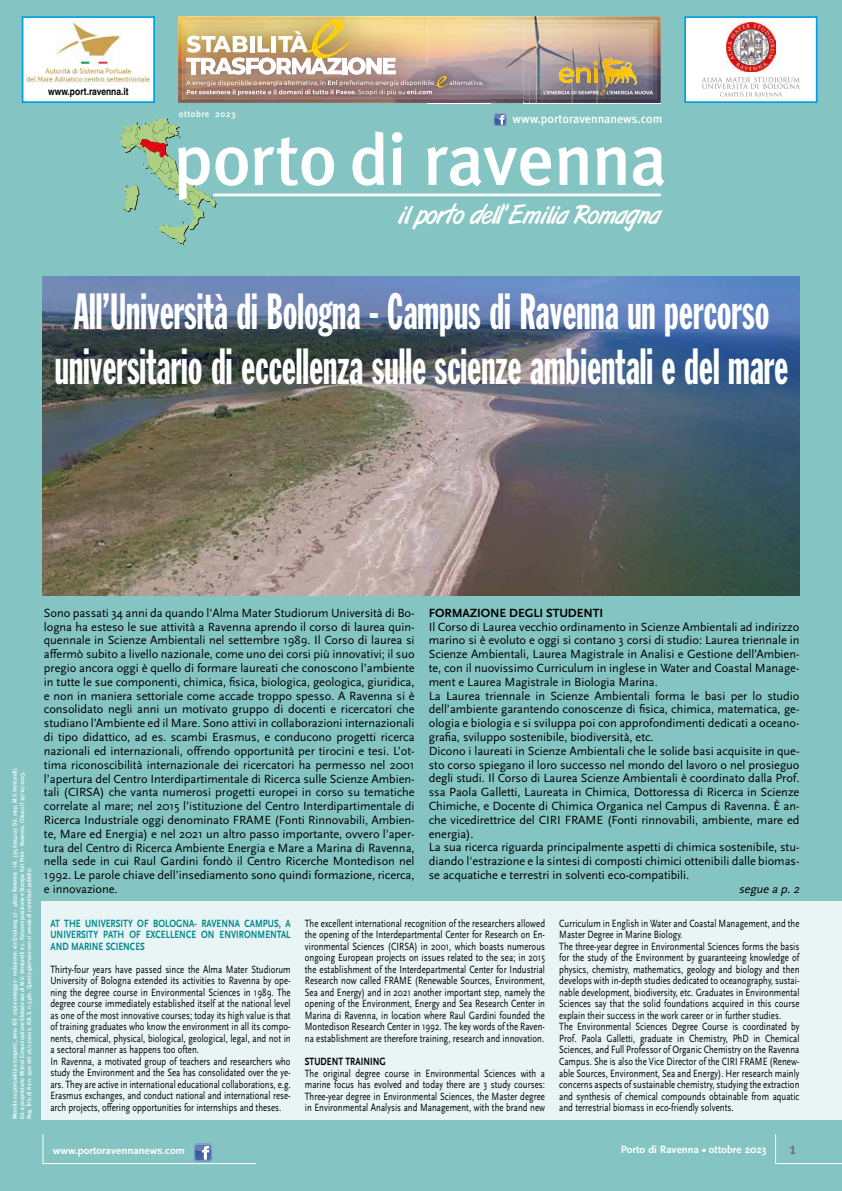
<style>
.page{position:relative;width:842px;height:1191px;background:#84c5c3}
.page>*{position:absolute;margin:0;border:0;box-sizing:border-box;transform-origin:0 0}
.t1{font:50px/55px "Franklin Gothic Extra Cond";color:#fff;text-align:center;scale:.8 1}
.t2{font:26.4px "Art Brush";color:#fff}
.t3{font:500 16px "Meta Plus";color:#706f6f}
.t4{font:12.4px/13.8px "Scala Sans";letter-spacing:-.005em;color:#000;text-align:justify}
.t5{font:700 12.4px "Scala Sans";letter-spacing:-.005em;color:#000}
.t6{font:italic 12.4px "Scala Sans";color:#000}
.t7{font:500 12.2px "Meta Plus";color:#fff}
.t8{font:11px/11.5px "Scala Sans";letter-spacing:.005em;color:#000;scale:.8 1}
.t9{font:700 11px/11.5px "Scala Sans";letter-spacing:.005em;color:#00898d;text-align:justify;scale:.8 1}
.t10{font:700 11px "Scala Sans";color:#fff}
.t11{font:700 11px "Scala Sans";letter-spacing:.005em;color:#000;scale:.8 1}
.t12{font:700 10px "Helvetica LT Std";color:#000;scale:.85 1}
.t13{font:500 8.9px "Meta Plus";letter-spacing:.05em;color:#fff}
.t14{font:500 6px/7.2px "Meta Plus";color:#fff;scale:.93 1}
</style>
<div class="page">
<div style="left:42px;top:901px;width:800px;height:219px;background:#e9f4f4"></div>
<hr style="left:776px;top:1163px;width:66px;height:1px;background:#fff">
<svg style="left:775px;top:1134px;width:1px;height:29px"></svg>
<svg style="left:43px;top:1134px;width:1px;height:29px"></svg>
<hr style="left:43px;top:1163px;width:213px;height:1px;background:#fff">
<svg style="left:194px;top:1143px;width:18px;height:18px"></svg>
<hr style="left:214px;top:193px;width:446px;height:3px;background:#fff">
<svg style="left:120px;top:118px;width:128px;height:126px"></svg>
<svg style="left:254px;top:137px;width:80px;height:49px"></svg>
<svg style="left:352px;top:131px;width:32px;height:55px"></svg>
<svg style="left:392px;top:132px;width:10px;height:53px"></svg>
<svg style="left:427px;top:147px;width:124px;height:39px"></svg>
<svg style="left:558px;top:147px;width:30px;height:38px"></svg>
<svg style="left:596px;top:147px;width:29px;height:38px"></svg>
<svg style="left:633px;top:147px;width:31px;height:39px"></svg>
<svg style="left:494px;top:113px;width:13px;height:13px"></svg>
<div style="left:684px;top:16px;width:133px;height:87px;background:#fff;border:2px solid #009fe3"></div>
<div style="left:22px;top:16px;width:133px;height:87px;background:#fff;border:2px solid #009fe3"></div>
<img style="left:56px;top:19px;width:65px;height:46px">
<img style="left:26px;top:76px;width:125px;height:9px">
<img style="left:45px;top:68px;width:86px;height:6px">
<img style="left:483px;top:16px;width:178px;height:87px">
<img style="left:524px;top:22px;width:137px;height:81px">
<svg style="left:562px;top:58px;width:62px;height:17px"></svg>
<img style="left:530px;top:103px;width:131px;height:1px">
<img style="left:625px;top:75px;width:12px;height:10px">
<img style="left:559px;top:75px;width:38px;height:8px">
<img style="left:605px;top:75px;width:20px;height:12px">
<svg style="left:544px;top:90px;width:109px;height:5px"></svg>
<img style="left:428px;top:103px;width:63px;height:1px">
<img style="left:178px;top:67px;width:313px;height:36px">
<img style="left:178px;top:16px;width:305px;height:79px">
<img style="left:726px;top:23px;width:50px;height:49px">
<svg style="left:702px;top:77px;width:98px;height:20px"></svg>
<img style="left:43px;top:276px;width:756px;height:319px">
<p class="t12" style="left:48px;top:86px;width:96px">www.port.ravenna.it</p>
<p class="t13" style="left:179px;top:109px;width:58px">ottobre 2023</p>
<p class="t7" style="left:512px;top:112px;width:151px">www.portoravennanews.com</p>
<h2 class="t2" style="left:398px;top:200px;width:263px">il porto dell''Emilia Romagna</h2>
<h1 class="t1" style="left:55px;top:284px;width:918px">All’Università di Bologna - Campus di Ravenna un percorso universitario di eccellenza sulle scienze ambientali e del mare</h1>
<p class="t14" style="left:11px;top:1119px;width:380px;rotate:-90deg">Mensile su portualità e trasporti, anno XIII copia omaggio - redazione: via Ercolana, 27 - 48121 Ravenna - tel. 335.6194107. Dir. resp. M.V. Venturelli.<br>Ed. e proprietario Mistral Comunicazione Globale sas di M.V. Venturelli e c. Fotocomposizione e Stampa Full Print - Ravenna. Chiuso il 19/10/2023.<br>Reg. Trib. di Ra n. 1401 del 26/11/2012. R.N.S. n. 5381. Questo giornale non si avvale di contributi pubblici.</p>
<p class="t4" style="left:44px;top:606px;width:372px">Sono passati 34 anni da quando l'Alma Mater Studiorum Università di Bo&shy;logna ha esteso le sue attività a Ravenna aprendo il corso di laurea quin&shy;quennale in Scienze Ambientali nel settembre 1989. Il Corso di laurea si affermò subito a livello nazionale, come uno dei corsi più innovativi; il suo pregio ancora oggi è quello di formare laureati che conoscono l’ambiente in tutte le sue componenti, chimica, fisica, biologica, geologica, giuridica, e non in maniera settoriale come accade troppo spesso. A Ravenna si è consolidato negli anni un motivato gruppo di docenti e ricercatori che studiano l’Ambiente ed il Mare. Sono attivi in collaborazioni internazionali di tipo didattico, ad es. scambi Erasmus, e conducono progetti ricerca nazionali ed internazionali, offrendo opportunità per tirocini e tesi. L’ot&shy;tima riconoscibilità internazionale dei ricercatori ha permesso nel 2001 l’apertura del Centro Interdipartimentale di Ricerca sulle Scienze Ambien&shy;tali (CIRSA) che vanta numerosi progetti europei in corso su tematiche correlate al mare; nel 2015 l’istituzione del Centro Interdipartimentale di Ricerca Industriale oggi denominato FRAME (Fonti Rinnovabili, Ambien&shy;te, Mare ed Energia) e nel 2021 un altro passo importante, ovvero l’aper&shy;tura del Centro di Ricerca Ambiente Energia e Mare a Marina di Ravenna, nella sede in cui Raul Gardini fondò il Centro Ricerche Montedison nel 1992. Le parole chiave dell’insediamento sono quindi formazione, ricerca, e innovazione.</p>
<p class="t5" style="left:429px;top:606px;width:176px">FORMAZIONE DEGLI STUDENTI</p>
<p class="t4" style="left:429px;top:620px;width:372px;text-align:left">Il Corso di Laurea vecchio ordinamento in Scienze Ambientali ad indirizzo marino si è evoluto e oggi si contano 3 corsi di studio: Laurea triennale in Scienze Ambientali, Laurea Magistrale in Analisi e Gestione dell’Ambien&shy;te, con il nuovissimo Curriculum in inglese in Water and Coastal Manage&shy;ment e Laurea Magistrale in Biologia Marina.<br>La Laurea triennale in Scienze Ambientali forma le basi per lo studio dell’ambiente garantendo conoscenze di fisica, chimica, matematica, ge&shy;ologia e biologia e si sviluppa poi con approfondimenti dedicati a oceano&shy;grafia, sviluppo sostenibile, biodiversità, etc.<br>Dicono i laureati in Scienze Ambientali che le solide basi acquisite in que&shy;sto corso spiegano il loro successo nel mondo del lavoro o nel prosieguo degli studi. Il Corso di Laurea Scienze Ambientali è coordinato dalla Prof. ssa Paola Galletti, Laureata in Chimica, Dottoressa di Ricerca in Scienze Chimiche, e Docente di Chimica Organica nel Campus di Ravenna. È an&shy;che vicedirettrice del CIRI FRAME (Fonti rinnovabili, ambiente, mare ed energia).<br>La sua ricerca riguarda principalmente aspetti di chimica sostenibile, stu&shy;diando l'estrazione e la sintesi di composti chimici ottenibili dalle biomas&shy;se acquatiche e terrestri in solventi eco-compatibili.</p>
<p class="t6" style="left:739px;top:882px;width:65px">segue a p.2</p>
<p class="t9" style="left:50px;top:917px;width:302px">AT THE UNIVERSITY OF BOLOGNA- RAVENNA CAMPUS, A UNIVERSITY PATH OF EXCELLENCE ON ENVIRONMENTAL AND MARINE SCIENCES</p>
<p class="t8" style="left:50px;top:963px;width:302px">Thirty-four years have passed since the Alma Mater Studiorum University of Bologna extended its activities to Ravenna by ope&shy;ning the degree course in Environmental Sciences in 1989. The degree course immediately established itself at the national level as one of the most innovative courses; today its high value is that of training graduates who know the environment in all its compo&shy;nents, chemical, physical, biological, geological, legal, and not in a sectoral manner as happens too often.<br>In Ravenna, a motivated group of teachers and researchers who study the Environment and the Sea has consolidated over the ye&shy;ars. They are active in international educational collaborations, e.g.<br>Erasmus exchanges, and conduct national and international rese&shy;arch projects, offering opportunities for internships and theses.</p>
<p class="t8" style="left:305px;top:917px;width:302px;text-align:justify">The excellent international recognition of the researchers allowed the opening of the Interdepartmental Center for Research on En&shy;vironmental Sciences (CIRSA) in 2001, which boasts numerous ongoing European projects on issues related to the sea; in 2015 the establishment of the Interdepartmental Center for Industrial Research now called FRAME (Renewable Sources, Environment, Sea and Energy) and in 2021 another important step, namely the opening of the Environment, Energy and Sea Research Center in Marina di Ravenna, in location where Raul Gardini founded the Montedison Research Center in 1992. The key words of the Raven&shy;na establishment are therefore training, research and innovation.</p>
<p class="t11" style="left:305px;top:1055px;width:103px">STUDENT TRAINING</p>
<p class="t8" style="left:305px;top:1067px;width:302px;text-align:justify">The original degree course in Environmental Sciences with a marine focus has evolved and today there are 3 study courses:<br>Three-year degree in Environmental Sciences, the Master degree in Environmental Analysis and Management, with the brand new</p>
<p class="t8" style="left:559px;top:917px;width:302px">Curriculum in English in Water and Coastal Management, and the Master Degree in Marine Biology.<br>The three-year degree in Environmental Sciences forms the basis for the study of the Environment by guaranteeing knowledge of physics, chemistry, mathematics, geology and biology and then develops with in-depth studies dedicated to oceanography, sustai&shy;nable development, biodiversity, etc. Graduates in Environmental Sciences say that the solid foundations acquired in this course explain their success in the work career or in further studies.<br>The Environmental Sciences Degree Course is coordinated by Prof. Paola Galletti, graduate in Chemistry, PhD in Chemical Sciences, and Full Professor of Organic Chemistry on the Ravenna Campus. She is also the Vice Director of the CIRI FRAME (Renew&shy;able Sources, Environment, Sea and Energy). Her research mainly concerns aspects of sustainable chemistry, studying the extraction and synthesis of chemical compounds obtainable from aquatic and terrestrial biomass in eco-friendly solvents.</p>
<p class="t10" style="left:53px;top:1144px;width:134px">www.portoravennanews.com</p>
<p class="t10" style="left:621px;top:1143px;width:147px">Porto di Ravenna • ottobre 2023</p>
<h3 class="t3" style="left:789px;top:1139px;width:8px">1</h3>
</div>
